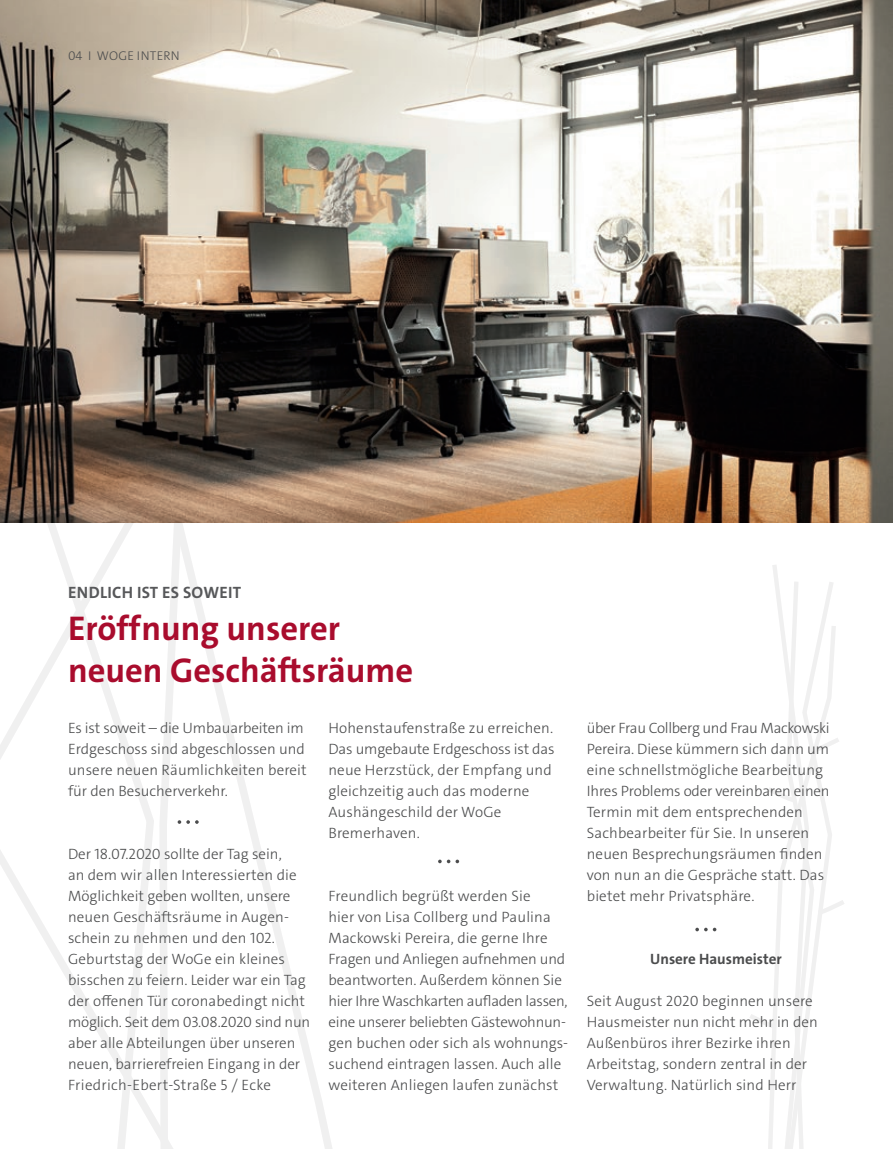
<style>
.page{position:relative;width:893px;height:1149px;background:#fff}
.page>*{position:absolute;margin:0;border:0;box-sizing:border-box;transform-origin:0 0}
.t1{font:700 34.5px/42px "The Sans C4 s";color:#a90c2d}
.t2{font:700 16.5px "The Sans C4 s";letter-spacing:.02em;color:#57585a}
.t3{font:300 15px/21px "The Sans C4 s";letter-spacing:.005em;color:#4b4c4d}
.t4{font:700 15px "The Sans C4 s";color:#4b4c4d}
.t5{font:300 12.75px "The Sans C4 s";letter-spacing:.02em;color:#4b4c4d}
</style>
<div class="page">
<svg style="left:0;top:522px;width:95px;height:505px"></svg>
<svg style="left:95px;top:522px;width:287px;height:626px"></svg>
<img style="left:0;top:0;width:893px;height:522px">
<svg style="left:750px;top:576px;width:94px;height:572px"></svg>
<svg style="left:178px;top:820px;width:21px;height:3px"></svg>
<svg style="left:438px;top:859px;width:21px;height:4px"></svg>
<svg style="left:695px;top:927px;width:21px;height:4px"></svg>
<p class="t5" style="left:68px;top:48px;width:113px">04 I WOGE INTERN</p>
<p class="t2" style="left:68px;top:581px;width:175px">ENDLICH IST ES SOWEIT</p>
<p class="t1" style="left:68px;top:607px;width:347px">Eröffnung unserer neuen Geschäftsräume</p>
<p class="t3" style="left:68px;top:717px;width:240px">Es ist soweit – die Umbauarbeiten im Erdgeschoss sind abgeschlossen und unsere neuen Räumlichkeiten bereit für den Besucherverkehr.</p>
<p class="t3" style="left:328px;top:717px;width:228px">Hohenstaufenstraße zu erreichen.<br>Das umgebaute Erdgeschoss ist das neue Herzstück, der Empfang und gleichzeitig auch das moderne<br>Aushängeschild der WoGe<br>Bremerhaven.</p>
<p class="t3" style="left:68px;top:843px;width:230px">Der 18.07.2020 sollte der Tag sein, an dem wir allen Interessierten die Möglichkeit geben wollten, unsere neuen Geschäftsräume in Augen&shy;schein zu nehmen und den 102.</p>
<p class="t3" style="left:68px;top:948px;width:218px">Geburtstag der WoGe ein kleines</p>
<p class="t3" style="left:68px;top:969px;width:244px">bisschen zu feiern. Leider war ein Tag der offenen Tür coronabedingt nicht möglich. Seit dem 03.08.2020 sind nun aber alle Abteilungen über unseren neuen, barrierefreien Eingang in der Friedrich-Ebert-Straße 5 / Ecke</p>
<p class="t3" style="left:328px;top:885px;width:241px">Freundlich begrüßt werden Sie<br>hier von Lisa Collberg und Paulina Mackowski Pereira, die gerne Ihre Fragen und Anliegen aufnehmen und beantworten. Außerdem können Sie hier Ihre Waschkarten aufladen lassen, eine unserer beliebten Gästewohnun&shy;gen buchen oder sich als wohnungs&shy;suchend eintragen lassen. Auch alle weiteren Anliegen laufen zunächst</p>
<p class="t3" style="left:587px;top:717px;width:244px">über Frau Collberg und Frau Mackowski Pereira. Diese kümmern sich dann um eine schnellstmögliche Bearbeitung Ihres Problems oder vereinbaren einen Termin mit dem entsprechenden Sachbearbeiter für Sie. In unseren neuen Besprechungsräumen finden</p>
<p class="t3" style="left:587px;top:864px;width:239px">von nun an die Gespräche statt. Das bietet mehr Privatsphäre.</p>
<p class="t4" style="left:650px;top:948px;width:133px">Unsere Hausmeister</p>
<p class="t3" style="left:587px;top:990px;width:233px">Seit August 2020 beginnen unsere Hausmeister nun nicht mehr in den Außenbüros ihrer Bezirke ihren Arbeitstag, sondern zentral in der Verwaltung. Natürlich sind Herr</p>
</div>
